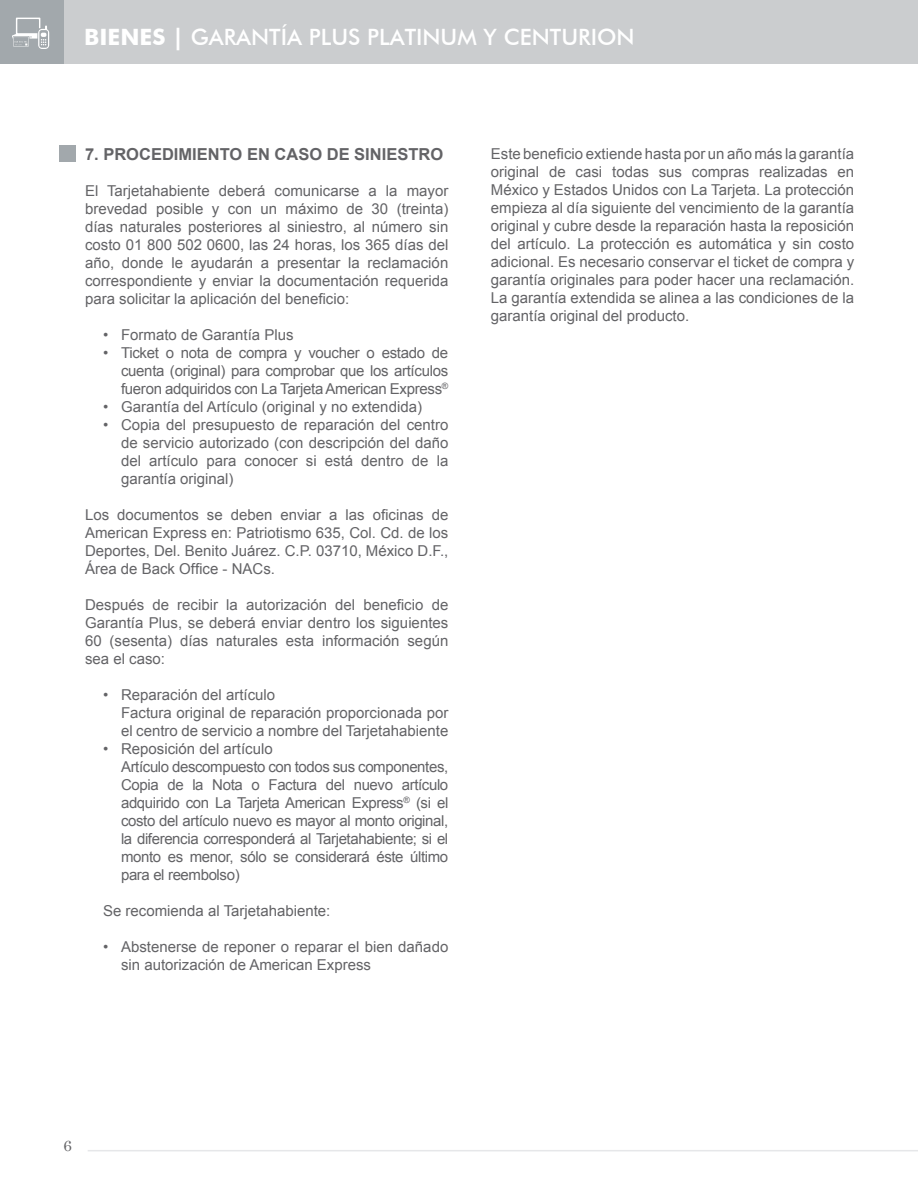
<style>
.page{position:relative;width:918px;height:1191px;background:#fff}
.page>*{position:absolute;margin:0;border:0;box-sizing:border-box;transform-origin:0 0}
.t1{font:500 22.5px "Futura BT";color:#fff}
.t2{font:700 16.5px "Arial";color:#636366}
.t3{font:15px/18px "Arial";color:#636366;text-align:justify}
.t4{font:15px/18px "Arial";letter-spacing:-.025em;color:#636366}
.t5{font:15px "Century Schoolbook";color:#636366}
.s1{font-weight:700}
</style>
<div class="page">
<hr style="left:88px;top:1150px;width:830px;height:1px;background:#e6e7e9">
<div style="left:64px;top:0;width:854px;height:64px;background:#cbcdcf"></div>
<div style="left:0;top:0;width:64px;height:64px;background:#a2a8ac"></div>
<svg style="left:12px;top:18px;width:37px;height:31px"></svg>
<div style="left:59px;top:146px;width:16px;height:16px;background:#a2a8ac"></div>
<h1 class="t1" style="left:84px;top:24px;width:552px"><span class="s1">BIENES |</span> GARANTÍA PLUS PLATINUM Y CENTURION</h1>
<p class="t2" style="left:85px;top:143px;width:65px">7. PROCEDI</p>
<p class="t2" style="left:179px;top:143px;width:196px">MIENTO EN CASO DE SINIE</p>
<p class="t2" style="left:397px;top:143px;width:47px">STRO</p>
<p class="t3" style="left:85px;top:182px;width:365px">El Tarjetahabiente deberá comunicarse a la mayor brevedad posible y con un máximo de 30 (treinta) días naturales posteriores al siniestro, al número sin costo 01 800 502 0600, las 24 horas, los 365 días del año, donde le ayudarán a presentar la reclamación correspondiente y enviar la documentación requerida para solicitar la aplicación del beneficio:</p>
<p class="t3" style="left:103px;top:326px;width:192px">• Formato de Garantía Plus</p>
<p class="t3" style="left:121px;top:344px;width:329px;text-indent:-18px">• Ticket o nota de compra y voucher o estado de cuenta (original) para comprobar que los artículos fueron adquiridos con La Tarjeta American Express<sup>®</sup></p>
<p class="t3" style="left:103px;top:398px;width:320px">• Garantía del Artículo (original y no extendida)</p>
<p class="t3" style="left:121px;top:416px;width:329px;text-indent:-18px">• Copia del presupuesto de reparación del centro de servicio autorizado (con descripción del daño del artículo para conocer si está dentro de la garantía original)</p>
<p class="t3" style="left:85px;top:506px;width:365px">Los documentos se deben enviar a las oficinas de American Express en: Patriotismo 635, Col. Cd. de los Deportes, Del. Benito Juárez. C.P. 03710, México D.F., Área de Back Office - NACs.</p>
<p class="t3" style="left:85px;top:596px;width:365px">Después de recibir la autorización del beneficio de Garantía Plus, se deberá enviar dentro los siguientes 60 (sesenta) días naturales esta información según sea el caso:</p>
<p class="t3" style="left:121px;top:686px;width:329px;text-align:left;text-indent:-18px">• Reparación del artículo<br>Factura original de reparación proporcionada por el centro de servicio a nombre del Tarjetahabiente</p>
<p class="t4" style="left:121px;top:740px;width:329px;text-indent:-18px">• Reposición del artículo<br>Artículo descompuesto con todos sus componentes, Copia de la Nota o Factura del nuevo artículo adquirido con La Tarjeta American Express<sup>®</sup> (si el costo del artículo nuevo es mayor al monto original, la diferencia corresponderá al Tarjetahabiente; si el monto es menor, sólo se considerará éste último para el reembolso)</p>
<p class="t3" style="left:103px;top:902px;width:229px">Se recomienda al Tarjetahabiente:</p>
<p class="t3" style="left:121px;top:938px;width:329px;text-indent:-18px">• Abstenerse de reponer o reparar el bien dañado sin autorización de American Express</p>
<p class="t3" style="left:491px;top:145px;width:365px">Este beneficio extiende hasta por un año más la garantía original de casi todas sus compras realizadas en México y Estados Unidos con La Tarjeta. La protección empieza al día siguiente del vencimiento de la garantía original y cubre desde la reparación hasta la reposición del artículo. La protección es automática y sin costo adicional. Es necesario conservar el ticket de compra y garantía originales para poder hacer una reclamación.<br>La garantía extendida se alinea a las condiciones de la garantía original del producto.</p>
<p class="t5" style="left:63px;top:1136px;width:10px">6</p>
</div>
